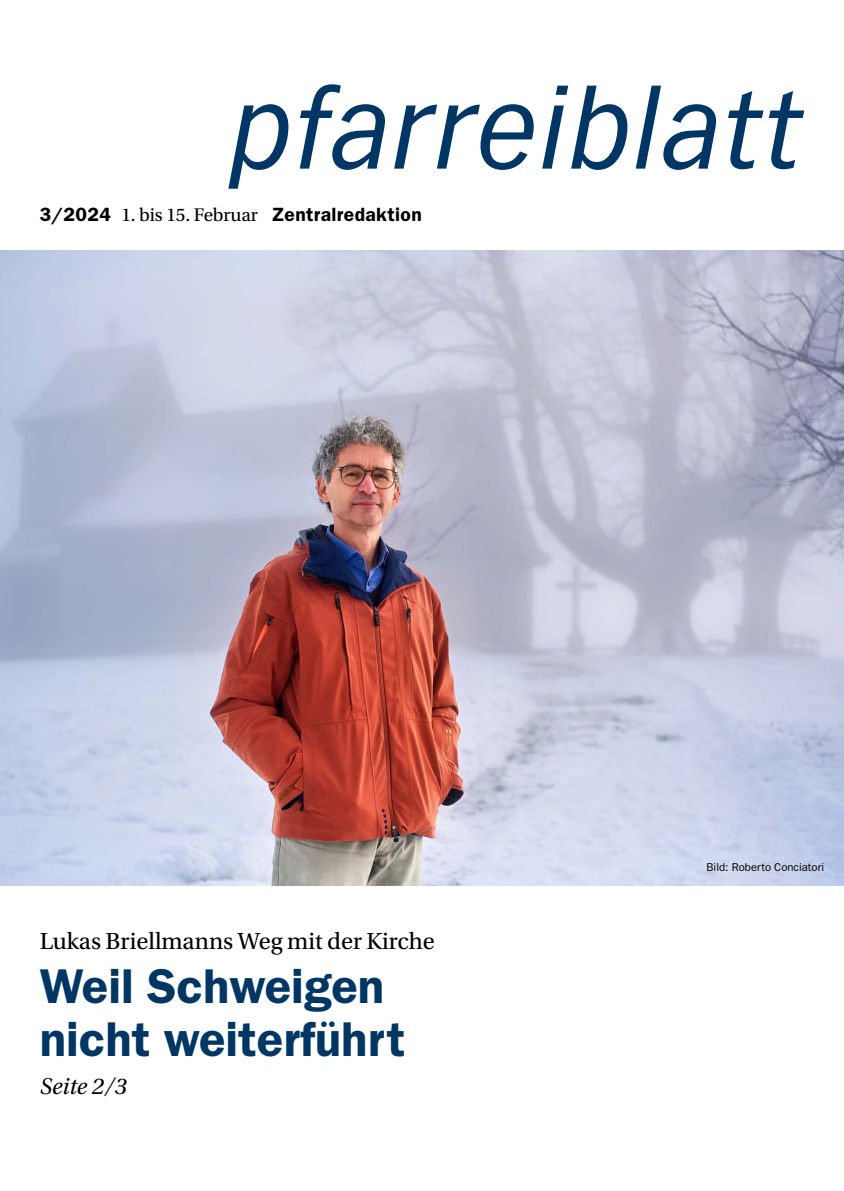
<style>
.page{position:relative;width:844px;height:1191px;background:#fff}
.page>*{position:absolute;margin:0;border:0;box-sizing:border-box;transform-origin:0 0}
.t1{font:600 49px/52.5px "ITC Franklin Gothic Std";color:#003664}
.t2{font:24.5px "Utopia Std";color:#000}
.t3{font:italic 24.15px "Utopia Std";color:#000}
.t4{font:600 19.25px "ITC Franklin Gothic Std";letter-spacing:.02em;color:#000}
.t5{font:11.38px "ITC Franklin Gothic Std";color:#000}
.s1{font-family:"Utopia Std";font-weight:400}
</style>
<div class="page">
<img style="left:0;top:251px;width:843px;height:634px">
<svg style="left:228px;top:104px;width:60px;height:85px"></svg>
<svg style="left:299px;top:84px;width:86px;height:86px"></svg>
<svg style="left:394px;top:104px;width:139px;height:66px"></svg>
<svg style="left:542px;top:86px;width:85px;height:84px"></svg>
<svg style="left:635px;top:86px;width:80px;height:84px"></svg>
<svg style="left:728px;top:91px;width:76px;height:78px"></svg>
<p class="t4" style="left:40px;top:203px;width:383px">3/2024 <span class="s1">1. bis 15. Februar</span> Zentralredaktion</p>
<p class="t2" style="left:40px;top:928px;width:396px">Lukas Briellmanns Weg mit der Kirche</p>
<h1 class="t1" style="left:40px;top:960px;width:367px">Weil Schweigen nicht weiterführt</h1>
<p class="t3" style="left:40px;top:1072px;width:89px">Seite 2/3</p>
<p class="t5" style="left:706px;top:861px;width:119px">Bild: Roberto Conciatori</p>
</div>
